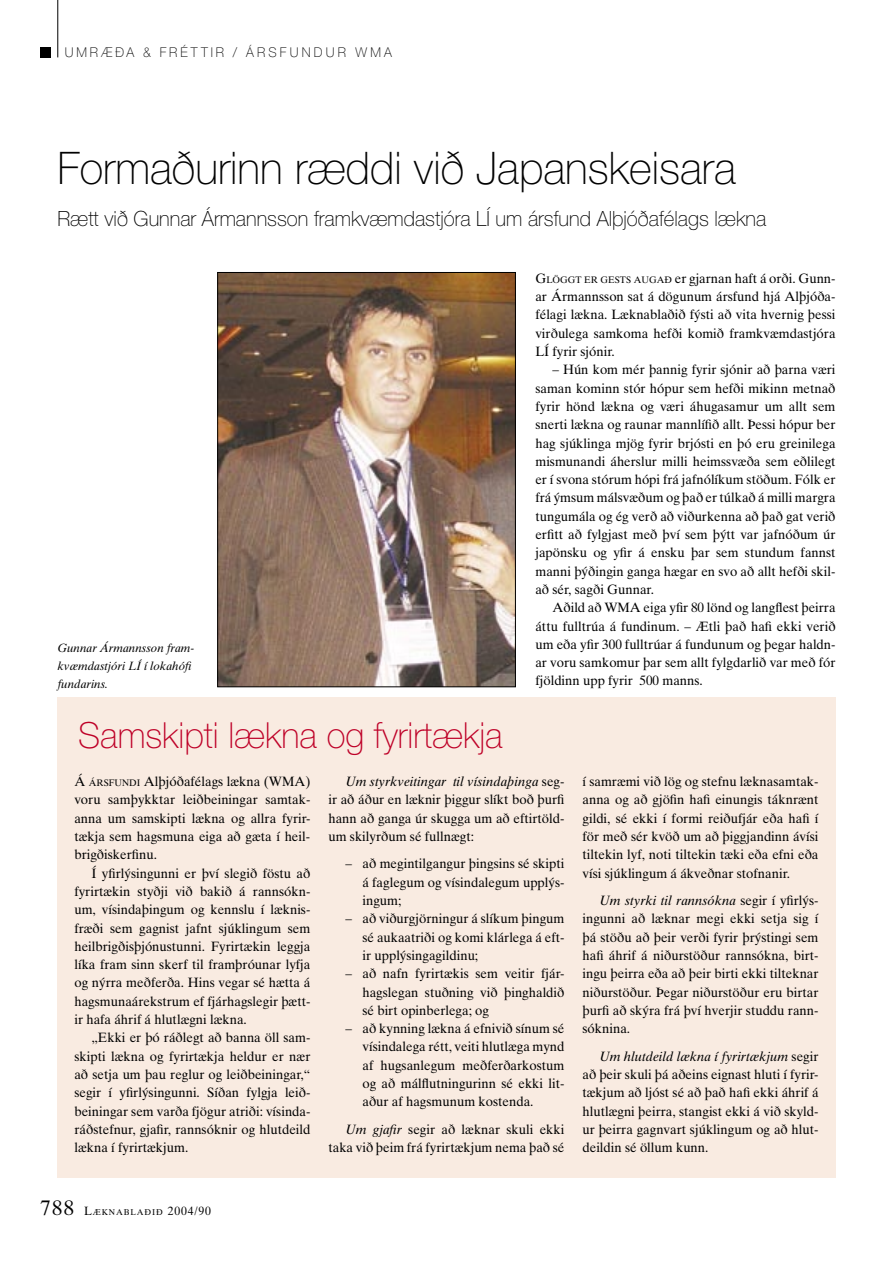
<style>
.page{position:relative;width:893px;height:1263px;background:#fff}
.page>*{position:absolute;margin:0;border:0;box-sizing:border-box;transform-origin:0 0}
.Umræða-aðalfs{font:100 45px "Helvetica Neue";color:#000}
.Umræða-aðalfs-2{font:100 36px "Helvetica Neue";color:#be0027}
.Umræða-undirfs{font:100 21px "Helvetica Neue";color:#000}
.Óinndregið{font:13.5px/18.3px "Times Ten";color:#000;text-align:justify}
.t1{font:100 13.5px "Helvetica Neue";letter-spacing:.24em;color:#000}
.Myndatexti{font:italic 12px/18px "Times Ten";color:#000}
.t2{font:8.4px "Times Ten";letter-spacing:.105em;color:#000}
.s1{font-size:9.45px}
.s2{font-size:21px}
.s3{font-size:12px}
.s4{font-style:italic}
</style>
<div class="page">
<hr style="left:57px;top:0;width:1px;height:57px;background:#000">
<div style="left:40px;top:47px;width:11px;height:10px;background:#000"></div>
<div style="left:57px;top:697px;width:779px;height:481px;background:#f9ebe1"></div>
<img style="left:219px;top:274px;width:295px;height:411px">
<div style="left:217px;top:272px;width:299px;height:415px;border:1px solid #000"></div>
<p class="t1" style="left:65px;top:44px;width:329px">UMRÆÐA &amp; FRÉTTIR / ÁRSFUNDUR WMA</p>
<p class="Umræða-aðalfs" style="left:57px;top:143px;width:680px">Formaðurinn ræddi við Japanskeisara</p>
<p class="Umræða-undirfs" style="left:57px;top:207px;width:710px">Rætt við Gunnar Ármannsson framkvæmdastjóra LÍ um ársfund Alþjóðafélags lækna</p>
<p class="Myndatexti" style="left:57px;top:639px;width:139px">Gunnar Ármannsson fram&shy;kvæmdastjóri LÍ í lokahófi fundarins.</p>
<p class="Umræða-aðalfs-2" style="left:78px;top:714px;width:426px">Samskipti lækna og fyrirtækja</p>
<p class="Óinndregið" style="left:535px;top:269px;width:302px">G<span class="s1">LÖGGT ER GESTS AUGAÐ</span> er gjarnan haft á orði. Gunn&shy;ar Ármannsson sat á dögunum ársfund hjá Alþjóða&shy;félagi lækna. Læknablaðið fýsti að vita hvernig þessi virðulega samkoma hefði komið framkvæmdastjóra LÍ fyrir sjónir.</p>
<p class="Óinndregið" style="left:535px;top:360px;width:302px;text-indent:17px">– Hún kom mér þannig fyrir sjónir að þarna væri saman kominn stór hópur sem hefði mikinn metnað fyrir hönd lækna og væri áhugasamur um allt sem snerti lækna og raunar mannlífið allt. Þessi hópur ber hag sjúklinga mjög fyrir brjósti en þó eru greinilega mismunandi áherslur milli heimssvæða sem eðlilegt er í svona stórum hópi frá jafnólíkum stöðum. Fólk er frá ýmsum málsvæðum og það er túlkað á milli margra tungumála og ég verð að viðurkenna að það gat verið erfitt að fylgjast með því sem þýtt var jafnóðum úr japönsku og yfir á ensku þar sem stundum fannst manni þýðingin ganga hægar en svo að allt hefði skil&shy;að sér, sagði Gunnar.</p>
<p class="Óinndregið" style="left:535px;top:598px;width:302px;text-indent:17px">Aðild að WMA eiga yfir 80 lönd og langflest þeirra áttu fulltrúa á fundinum. – Ætli það hafi ekki verið um eða yfir 300 fulltrúar á fundunum og þegar haldn&shy;ar voru samkomur þar sem allt fylgdarlið var með fór fjöldinn upp fyrir 500 manns.</p>
<p class="Óinndregið" style="left:74px;top:772px;width:238px">Á <span class="s1">ÁRSFUNDI</span> Alþjóðafélags lækna (WMA) voru samþykktar leiðbeiningar samtak&shy;anna um samskipti lækna og allra fyrir&shy;tækja sem hagsmuna eiga að gæta í heil&shy;brigðiskerfinu.</p>
<p class="Óinndregið" style="left:74px;top:864px;width:238px;text-indent:17px">Í yfirlýsingunni er því slegið föstu að fyrirtækin styðji við bakið á rannsókn&shy;um, vísindaþingum og kennslu í læknis&shy;fræði sem gagnist jafnt sjúklingum sem heilbrigðisþjónustunni. Fyrirtækin leggja líka fram sinn skerf til framþróunar lyfja og nýrra meðferða. Hins vegar sé hætta á hagsmunaárekstrum ef fjárhagslegir þætt&shy;ir hafa áhrif á hlutlægni lækna.</p>
<p class="Óinndregið" style="left:74px;top:1028px;width:238px;text-indent:17px">„Ekki er þó ráðlegt að banna öll sam&shy;skipti lækna og fyrirtækja heldur er nær að setja um þau reglur og leiðbeiningar,“ segir í yfirlýsingunni. Síðan fylgja leið&shy;beiningar sem varða fjögur atriði: vísinda&shy;ráðstefnur, gjafir, rannsóknir og hlutdeild lækna í fyrirtækjum.</p>
<p class="t2" style="left:40px;top:1207px;width:172px"><span class="s2">788</span> <span class="s3">L</span>ÆKNABLAÐIÐ <span class="s3">2004/90</span></p>
<p class="Óinndregið" style="left:328px;top:772px;width:238px;text-indent:17px"><span class="s4">Um styrkveitingar til vísindaþinga</span> seg&shy;ir að áður en læknir þiggur slíkt boð þurfi hann að ganga úr skugga um að eftirtöld&shy;um skilyrðum sé fullnægt:</p>
<p class="Óinndregið" style="left:362px;top:855px;width:204px;text-indent:-17px">– að megintilgangur þingsins sé skipti á faglegum og vísindalegum upplýs&shy;ingum;</p>
<p class="Óinndregið" style="left:362px;top:909px;width:204px;text-indent:-17px">– að viðurgjörningur á slíkum þingum sé aukaatriði og komi klárlega á eft&shy;ir upplýsingagildinu;</p>
<p class="Óinndregið" style="left:362px;top:964px;width:204px;text-indent:-17px">– að nafn fyrirtækis sem veitir fjár&shy;hagslegan stuðning við þinghaldið sé birt opinberlega; og</p>
<p class="Óinndregið" style="left:362px;top:1019px;width:204px;text-indent:-17px">– að kynning lækna á efnivið sínum sé vísindalega rétt, veiti hlutlæga mynd af hugsanlegum meðferðarkostum og að málflutningurinn sé ekki lit&shy;aður af hagsmunum kostenda.</p>
<p class="Óinndregið" style="left:328px;top:1120px;width:238px;text-align:right"><span class="s4">Um gjafir</span> segir að læknar skuli ekki taka við þeim frá fyrirtækjum nema það sé</p>
<p class="Óinndregið" style="left:582px;top:772px;width:238px">í samræmi við lög og stefnu læknasamtak&shy;anna og að gjöfin hafi einungis táknrænt gildi, sé ekki í formi reiðufjár eða hafi í för með sér kvöð um að þiggjandinn ávísi tiltekin lyf, noti tiltekin tæki eða efni eða vísi sjúklingum á ákveðnar stofnanir.</p>
<p class="Óinndregið" style="left:582px;top:891px;width:238px;text-indent:17px"><span class="s4">Um styrki til rannsókna</span> segir í yfirlýs&shy;ingunni að læknar megi ekki setja sig í þá stöðu að þeir verði fyrir þrýstingi sem hafi áhrif á niðurstöður rannsókna, birt&shy;ingu þeirra eða að þeir birti ekki tilteknar niðurstöður. Þegar niðurstöður eru birtar þurfi að skýra frá því hverjir studdu rann&shy;sóknina.</p>
<p class="Óinndregið" style="left:582px;top:1047px;width:238px;text-indent:17px"><span class="s4">Um hlutdeild lækna í fyrirtækjum</span> segir að þeir skuli þá aðeins eignast hluti í fyrir&shy;tækjum að ljóst sé að það hafi ekki áhrif á hlutlægni þeirra, stangist ekki á við skyld&shy;ur þeirra gagnvart sjúklingum og að hlut&shy;deildin sé öllum kunn.</p>
</div>
